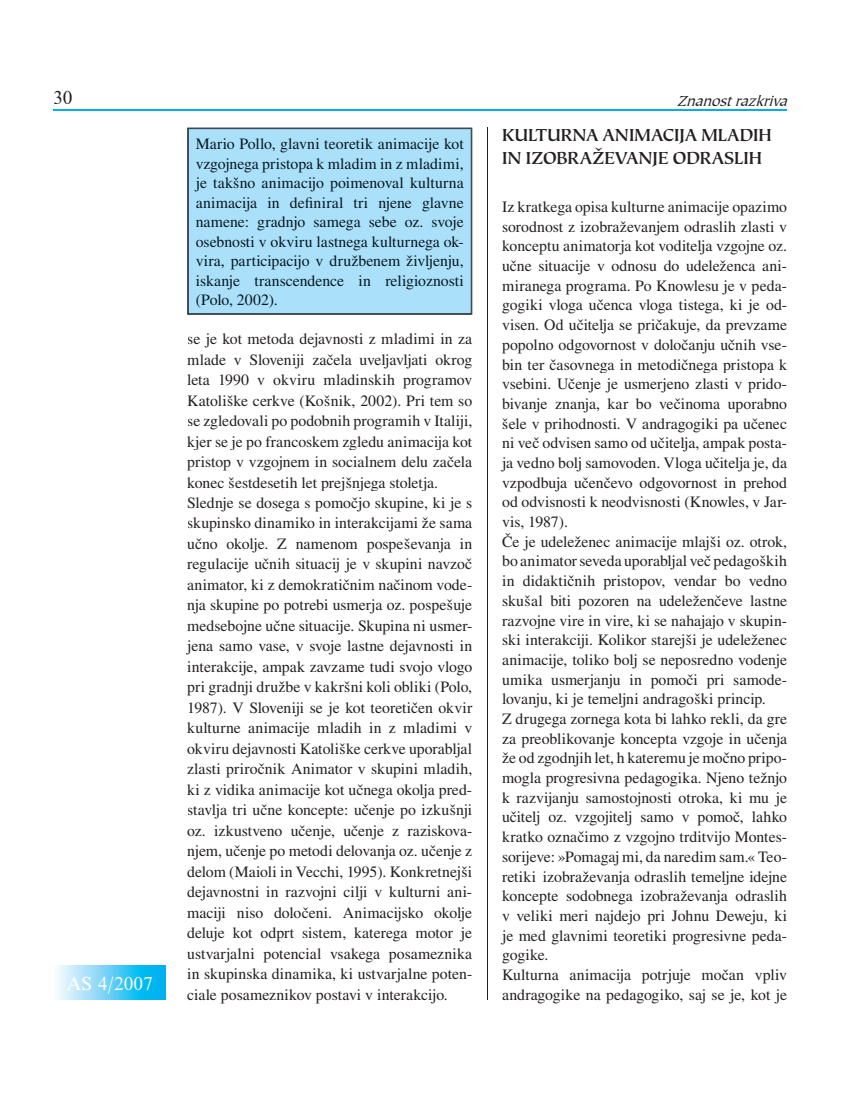
<style>
.page{position:relative;width:851px;height:1106px;background:#fff}
.page>*{position:absolute;margin:0;border:0;box-sizing:border-box;transform-origin:0 0}
.t1{font:19.5px "Nimbus Rom No 9 TCE";color:#fff}
.t2{font:19.5px "Nimbus Rom No 9 TCE";color:#231f20}
.t3{font:500 18px/22.6px "Tiepolo Itc TCE";letter-spacing:.005em;color:#231f20}
.t4{font:15.75px/19.6px "SS Times";letter-spacing:-.005em;color:#231f20}
.t5{font:15.75px/19.5px "SS Times";color:#071822;text-align:justify}
.t6{font:italic 15px "Tiepolo Itc TCE";color:#231f20}
</style>
<div class="page">
<hr style="left:53px;top:109px;width:734px;height:2px;background:#00aeef">
<svg style="left:57px;top:965px;width:109px;height:34px;background:#65d0f5"></svg>
<hr style="left:487px;top:128px;width:1px;height:871px;background:#231f20">
<div style="left:188px;top:128px;width:283px;height:186px;background:#aae0f9"></div>
<div style="left:196px;top:139px;width:267px;height:14px;background:#aae0f9"></div>
<div style="left:196px;top:158px;width:267px;height:14px;background:#aae0f9"></div>
<div style="left:194px;top:178px;width:269px;height:14px;background:#aae0f9"></div>
<div style="left:196px;top:197px;width:267px;height:14px;background:#aae0f9"></div>
<div style="left:196px;top:217px;width:267px;height:14px;background:#aae0f9"></div>
<div style="left:196px;top:236px;width:267px;height:14px;background:#aae0f9"></div>
<div style="left:196px;top:256px;width:267px;height:14px;background:#aae0f9"></div>
<div style="left:196px;top:275px;width:267px;height:14px;background:#aae0f9"></div>
<div style="left:196px;top:295px;width:82px;height:13px;background:#aae0f9"></div>
<p class="t2" style="left:53px;top:86px;width:21px">30</p>
<p class="t1" style="left:67px;top:972px;width:87px">AS 4/2007</p>
<p class="t5" style="left:196px;top:134px;width:269px">Mario Pollo, glavni teoretik animacije kot vzgojnega pristopa k mladim in z mladimi, je tak{no animacijo poimenoval kulturna animacija in definiral tri njene glavne namene: gradnjo samega sebe oz. svoje osebnosti v okviru lastnega kulturnega ok&shy;vira, participacijo v družbenem življenju, iskanje transcendence in religioznosti (Polo, 2002).</p>
<p class="t4" style="left:187px;top:328px;width:286px;line-height:20.5px">se je kot metoda dejavnosti z mladimi in za mlade v Sloveniji za~ela uveljavljati okrog leta 1990 v okviru mladinskih programov Katoli{ke cerkve (Ko{nik, 2002). Pri tem so se zgledovali po podobnih programih v Italiji, kjer se je po francoskem zgledu animacija kot pristop v vzgojnem in socialnem delu za~ela konec {estdesetih let prej{njega stoletja.<br>Slednje se dosega s pomo~jo skupine, ki je s skupinsko dinamiko in interakcijami že sama u~no okolje. Z namenom pospe{evanja in regulacije u~nih situacij je v skupini navzo~ animator, ki z demokrati~nim na~inom vode&shy;nja skupine po potrebi usmerja oz. pospe{uje medsebojne u~ne situacije. Skupina ni usmer&shy;jena samo vase, v svoje lastne dejavnosti in interakcije, ampak zavzame tudi svojo vlogo pri gradnji družbe v kakr{ni koli obliki (Polo, 1987). V Sloveniji se je kot teoreti~en okvir kulturne animacije mladih in z mladimi v okviru dejavnosti Katoli{ke cerkve uporabljal zlasti priro~nik Animator v skupini mladih, ki z vidika animacije kot u~nega okolja pred&shy;stavlja tri u~ne koncepte: u~enje po izku{nji oz. izkustveno u~enje, u~enje z raziskova&shy;njem, u~enje po metodi delovanja oz. u~enje z delom (Maioli in Vecchi, 1995). Konkretnej{i dejavnostni in razvojni cilji v kulturni ani&shy;maciji niso dolo~eni. Animacijsko okolje deluje kot odprt sistem, katerega motor je ustvarjalni potencial vsakega posameznika in skupinska dinamika, ki ustvarjalne poten&shy;ciale posameznikov postavi v interakcijo.</p>
<p class="t6" style="left:677px;top:91px;width:117px">Znanostrazkriva</p>
<p class="t3" style="left:502px;top:124px;width:271px">KULTURNA ANIMACIJA MLADIH<br>IN IZOBRAŽEVANJE ODRASLIH</p>
<p class="t4" style="left:502px;top:197px;width:286px">Iz kratkega opisa kulturne animacije opazimo sorodnost z izobraževanjem odraslih zlasti v konceptu animatorja kot voditelja vzgojne oz. u~ne situacije v odnosu do udeleženca ani&shy;miranega programa. Po Knowlesu je v peda&shy;gogiki vloga u~enca vloga tistega, ki je od&shy;visen. Od u~itelja se pri~akuje, da prevzame popolno odgovornost v dolo~anju u~nih vse&shy;bin ter ~asovnega in metodi~nega pristopa k vsebini. U~enje je usmerjeno zlasti v prido&shy;bivanje znanja, kar bo ve~inoma uporabno {ele v prihodnosti. V andragogiki pa u~enec ni ve~ odvisen samo od u~itelja, ampak posta&shy;ja vedno bolj samovoden. Vloga u~itelja je, da vzpodbuja u~en~evo odgovornost in prehod od odvisnosti k neodvisnosti (Knowles, v Jar&shy;vis, 1987).<br>^e je udeleženec animacije mlaj{i oz. otrok, bo animator seveda uporabljal ve~ pedago{kih in didakti~nih pristopov, vendar bo vedno sku{al biti pozoren na udeležen~eve lastne razvojne vire in vire, ki se nahajajo v skupin&shy;ski interakciji. Kolikor starej{i je udeleženec animacije, toliko bolj se neposredno vodenje umika usmerjanju in pomo~i pri samode&shy;lovanju, ki je temeljni andrago{ki princip.<br>Z drugega zornega kota bi lahko rekli, da gre za preoblikovanje koncepta vzgoje in u~enja že od zgodnjih let, h kateremu je mo~no pripo&shy;mogla progresivna pedagogika. Njeno težnjo k razvijanju samostojnosti otroka, ki mu je u~itelj oz. vzgojitelj samo v pomo~, lahko kratko ozna~imo z vzgojno trditvijo Montes&shy;sorijeve: »Pomagaj mi, da naredim sam.« Teo&shy;retiki izobraževanja odraslih temeljne idejne koncepte sodobnega izobraževanja odraslih v veliki meri najdejo pri Johnu Deweju, ki je med glavnimi teoretiki progresivne peda&shy;gogike.<br>Kulturna animacija potrjuje mo~an vpliv andragogike na pedagogiko, saj se je, kot je</p>
</div>
